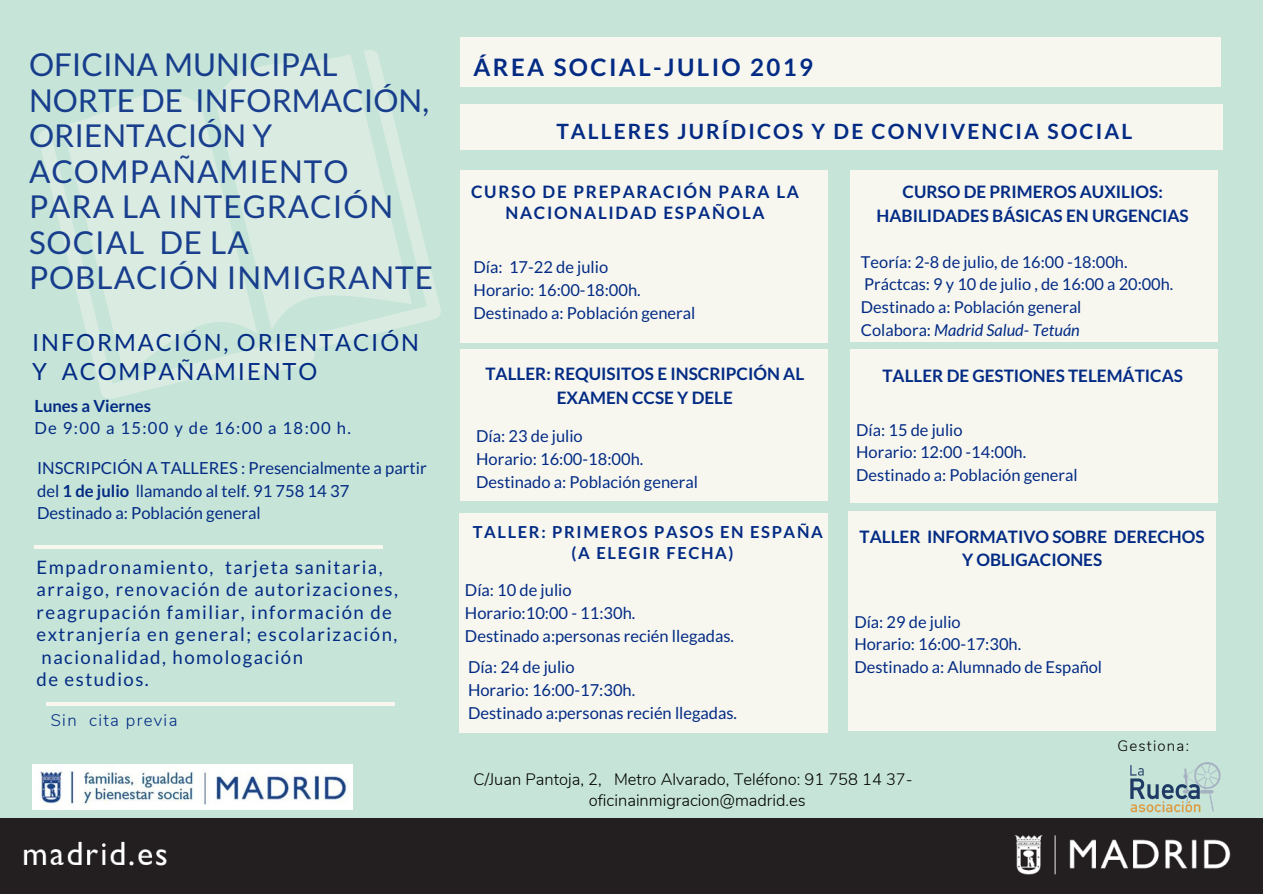
<style>
.page{position:relative;width:1263px;height:894px;background:#fff}
.page>*{position:absolute;margin:0;border:0;box-sizing:border-box;transform-origin:0 0}
.t1{font:31.5px/35.4px "Lato";letter-spacing:.03em;color:#032b84}
.t2{font:700 24px "Lato";letter-spacing:.1em;color:#032b84}
.t3{font:23.7px/29.1px "Lato";letter-spacing:.08em;color:#032b84}
.t4{font:700 21px "Lato";letter-spacing:.1em;color:#032b84}
.t5{font:18.6px/22.5px "Lato";letter-spacing:.08em;color:#032b84}
.t6{font:700 17.1px/23.5px "Lato";color:#032b84;text-align:center}
.t7{font:700 17.1px/21.3px "Lato";letter-spacing:.1em;color:#032b84;text-align:center}
.t8{font:16.65px/22.4px "Lato";color:#032b84}
.t9{font:16.65px "Lato";letter-spacing:.08em;color:#032b84}
.t10{font:700 16.65px "Lato";color:#032b84}
.t11{font:300 16.65px "Nunito";letter-spacing:.08em;color:#032b84}
.t12{font:16.5px/23px "Lato";color:#032b84}
.t13{font:300 16.5px/21.6px "Nunito";color:#000;text-align:center}
.t14{font:700 16.5px/20.7px "Lato";letter-spacing:.1em;color:#032b84;text-align:center}
.t15{font:16.35px/22.8px "Lato";color:#032b84}
.t16{font:300 15px "Nunito";letter-spacing:.08em;color:#000}
.s1{font-weight:700}
.s2{font-style:italic}
</style>
<div class="page">
<div style="left:0;top:0;width:1263px;height:893px;background:#c6e4d8"></div>
<div style="left:460px;top:171px;width:368px;height:172px;background:#f7f7f0"></div>
<div style="left:850px;top:171px;width:368px;height:171px;background:#f7f7f0"></div>
<div style="left:460px;top:349px;width:368px;height:152px;background:#f7f7f0"></div>
<div style="left:460px;top:37px;width:760px;height:50px;background:#f7f7f0"></div>
<div style="left:460px;top:104px;width:762px;height:45px;background:#f7f7f0"></div>
<svg style="left:39px;top:50px;width:402px;height:349px;fill:#daece2"></svg>
<hr style="left:34px;top:545px;width:349px;height:3px;background:#f7f7f0">
<hr style="left:46px;top:702px;width:349px;height:4px;background:#f7f7f0">
<div style="left:850px;top:349px;width:368px;height:153px;background:#f7f7f0"></div>
<div style="left:459px;top:513px;width:369px;height:219px;background:#f7f7f0"></div>
<div style="left:1px;top:818px;width:1262px;height:74px;background:#231f20"></div>
<img style="left:1130px;top:762px;width:91px;height:51px">
<div style="left:848px;top:510px;width:368px;height:220px;background:#f7f7f0"></div>
<img style="left:32px;top:764px;width:321px;height:44px">
<h1 class="t1" style="left:29px;top:46px;width:405px">OFICINA MUNICIPAL<br>NORTE DE INFORMACIÓN,<br>ORIENTACIÓN Y<br>ACOMPAÑAMIENTO<br>PARA LA INTEGRACIÓN<br>SOCIAL DE LA<br>POBLACIÓN INMIGRANTE</h1>
<h3 class="t3" style="left:32px;top:327px;width:389px">INFORMACIÓN, ORIENTACIÓN<br>Y ACOMPAÑAMIENTO</h3>
<p class="t10" style="left:34px;top:396px;width:118px">Lunes a Viernes</p>
<p class="t9" style="left:34px;top:417px;width:318px">De 9:00 a 15:00 y de 16:00 a 18:00 h.</p>
<p class="t8" style="left:37px;top:456px;width:391px">INSCRIPCIÓN A TALLERES : Presencialmente a partir del <span class="s1">1 de julio</span> llamando al telf. 91 758 14 37<br>Destinado a: Población general</p>
<p class="t5" style="left:37px;top:555px;width:363px">Empadronamiento, tarjeta sanitaria, arraigo, renovación de autorizaciones, reagrupación familiar, información de extranjería en general; escolarización, nacionalidad, homologación<br>de estudios.</p>
<p class="t11" style="left:51px;top:709px;width:128px">Sin cita previa</p>
<h2 class="t2" style="left:474px;top:52px;width:341px">ÁREA SOCIAL-JULIO 2019</h2>
<p class="t4" style="left:556px;top:118px;width:577px">TALLERES JURÍDICOS Y DE CONVIVENCIA SOCIAL</p>
<p class="t7" style="left:471px;top:181px;width:329px">CURSO DE PREPARACIÓN PARA LA<br>NACIONALIDAD ESPAÑOLA</p>
<p class="t6" style="left:877px;top:180px;width:314px">CURSO DE PRIMEROS AUXILIOS:<br>HABILIDADES BÁSICAS EN URGENCIAS</p>
<p class="t12" style="left:474px;top:255px;width:223px">Día: 17-22 de julio<br>Horario: 16:00-18:00h.<br>Destinado a: Población general</p>
<p class="t15" style="left:861px;top:250px;width:314px">Teoría: 2-8 de julio, de 16:00 -18:00h.<br>Práctcas: 9 y 10 de julio , de 16:00 a 20:00h.<br>Destinado a: Población general<br>Colabora: <span class="s2">Madrid Salud- Tetuán</span></p>
<p class="t6" style="left:485px;top:361px;width:320px">TALLER: REQUISITOS E INSCRIPCIÓN AL<br>EXAMEN CCSE Y DELE</p>
<p class="t6" style="left:882px;top:363px;width:302px">TALLER DE GESTIONES TELEMÁTICAS</p>
<p class="t12" style="left:476px;top:423px;width:223px">Día: 23 de julio<br>Horario: 16:00-18:00h.<br>Destinado a: Población general</p>
<p class="t12" style="left:856px;top:418px;width:223px;line-height:22.5px">Día: 15 de julio<br>Horario: 12:00 -14:00h.<br>Destinado a: Población general</p>
<p class="t14" style="left:473px;top:521px;width:352px">TALLER: PRIMEROS PASOS EN ESPAÑA (A ELEGIR FECHA)</p>
<p class="t12" style="left:465px;top:577px;width:271px">Día: 10 de julio<br>Horario:10:00 - 11:30h.<br>Destinado a:personas recién llegadas.</p>
<p class="t12" style="left:468px;top:654px;width:271px">Día: 24 de julio<br>Horario: 16:00-17:30h.<br>Destinado a:personas recién llegadas.</p>
<p class="t6" style="left:860px;top:524px;width:347px">TALLER INFORMATIVO SOBRE DERECHOS<br>Y OBLIGACIONES</p>
<p class="t12" style="left:854px;top:610px;width:249px;line-height:22.5px">Día: 29 de julio<br>Horario: 16:00-17:30h.<br>Destinado a: Alumnado de Español</p>
<p class="t12" style="left:988px;top:666px;width:31px">Día:</p>
<p class="t16" style="left:1118px;top:735px;width:73px">Gestiona:</p>
<p class="t13" style="left:474px;top:768px;width:441px">C/Juan Pantoja, 2, Metro Alvarado, Teléfono: 91 758 14 37- oficinainmigracion@madrid.es</p>
</div>
